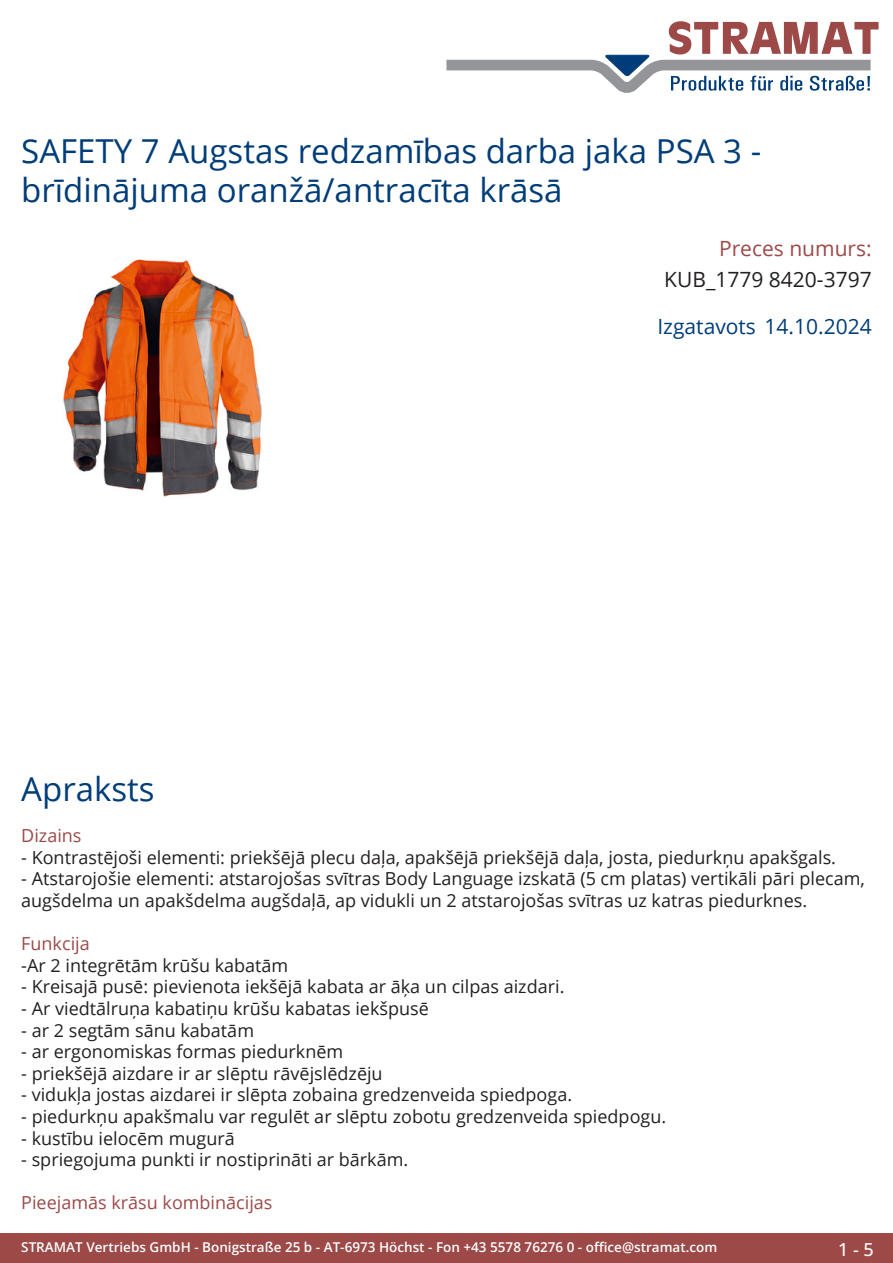
<style>
.page{position:relative;width:893px;height:1263px;background:#fff}
.page>*{position:absolute;margin:0;border:0;box-sizing:border-box;transform-origin:0 0}
.Produkttitel{font:33px/39.6px "Open Sans";color:#003d78}
.Erstellungsdatum{font:21px "Open Sans";color:#003d78}
.TechDaten_Inhalt{font:21px "Open Sans";color:#231f20}
.TechDaten_Überschrif{font:21px "Open Sans";color:#9c4948}
.Beschreibung_Text{font:18px/21.6px "Open Sans";color:#231f20}
.Beschreibung_Text-2{font:18px "Open Sans";color:#9c4948}
.t1{font:500 18px "Open Sans";color:#fff}
.t2{font:600 13.5px "Open Sans";color:#fff}
.s1{color:#9c4948}
</style>
<div class="page">
<div style="left:0;top:1233px;width:893px;height:30px;background:#9c4948"></div>
<svg style="left:446px;top:21px;width:433px;height:72px"></svg>
<img style="left:63px;top:259px;width:199px;height:238px">
<p class="Produkttitel" style="left:21px;top:130px;width:742px">SAFETY 7 Augstas redzamības darba jaka PSA 3 - brīdinājuma oranžā/antracīta krāsā</p>
<p class="TechDaten_Überschrif" style="left:719px;top:234px;width:154px">Preces numurs:</p>
<p class="TechDaten_Inhalt" style="left:664px;top:265px;width:209px">KUB_1779 8420-3797</p>
<p class="Erstellungsdatum" style="left:657px;top:312px;width:216px">Izgatavots 14.10.2024</p>
<p class="Produkttitel" style="left:21px;top:768px;width:135px">Apraksts</p>
<p class="Beschreibung_Text-2" style="left:21px;top:823px;width:62px">Dizains</p>
<p class="Beschreibung_Text" style="left:21px;top:846px;width:816px">- Kontrastējoši elementi: priekšējā plecu daļa, apakšējā priekšējā daļa, josta, piedurkņu apakšgals.</p>
<p class="Beschreibung_Text" style="left:21px;top:867px;width:845px">- Atstarojošie elementi: atstarojošas svītras Body Language izskatā (5 cm platas) vertikāli pāri plecam, augšdelma un apakšdelma augšdaļā, ap vidukli un 2 atstarojošas svītras uz katras piedurknes.</p>
<p class="Beschreibung_Text" style="left:21px;top:932px;width:269px"><span class="s1">Funkcija<br></span>-Ar 2 integrētām krūšu kabatām</p>
<p class="Beschreibung_Text" style="left:21px;top:975px;width:545px">- Kreisajā pusē: pievienota iekšējā kabata ar āķa un cilpas aizdari.</p>
<p class="Beschreibung_Text" style="left:21px;top:997px;width:409px">- Ar viedtālruņa kabatiņu krūšu kabatas iekšpusē</p>
<p class="Beschreibung_Text" style="left:21px;top:1019px;width:234px">- ar 2 segtām sānu kabatām</p>
<p class="Beschreibung_Text" style="left:21px;top:1040px;width:324px">- ar ergonomiskas formas piedurknēm</p>
<p class="Beschreibung_Text" style="left:21px;top:1062px;width:363px">- priekšējā aizdare ir ar slēptu rāvējslēdzēju</p>
<p class="Beschreibung_Text" style="left:21px;top:1083px;width:552px">- vidukļa jostas aizdarei ir slēpta zobaina gredzenveida spiedpoga.</p>
<p class="Beschreibung_Text" style="left:21px;top:1105px;width:646px">- piedurkņu apakšmalu var regulēt ar slēptu zobotu gredzenveida spiedpogu.</p>
<p class="Beschreibung_Text" style="left:21px;top:1127px;width:215px">- kustību ielocēm mugurā</p>
<p class="Beschreibung_Text" style="left:21px;top:1148px;width:389px">- spriegojuma punkti ir nostiprināti ar bārkām.</p>
<p class="Beschreibung_Text-2" style="left:21px;top:1190px;width:253px">Pieejamās krāsu kombinācijas</p>
<p class="t2" style="left:21px;top:1238px;width:698px">STRAMAT Vertriebs GmbH - Bonigstraße 25 b - AT-6973 Höchst - Fon +43 5578 76276 0 - office@stramat.com</p>
<p class="t1" style="left:838px;top:1237px;width:37px">1 - 5</p>
</div>
